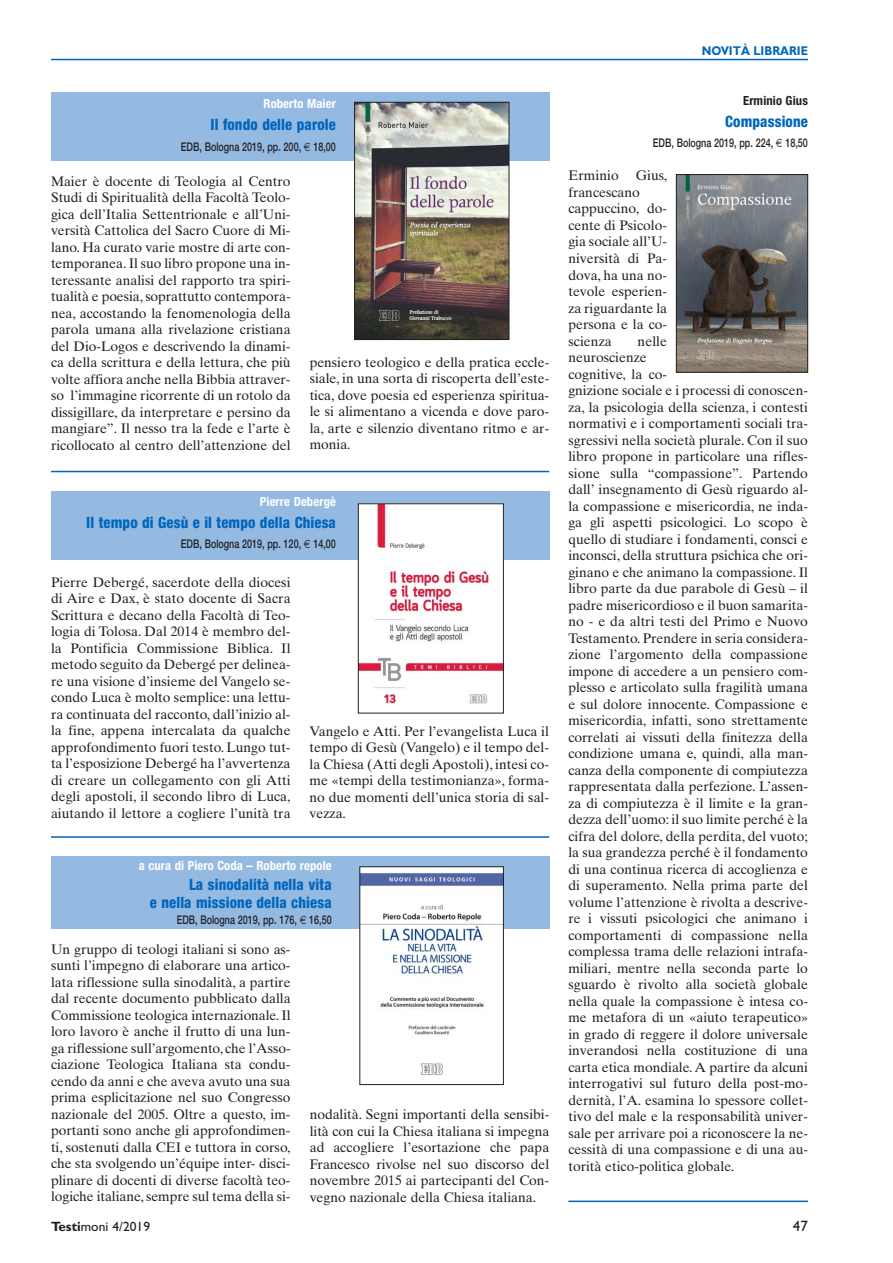
<style>
.page{position:relative;width:893px;height:1263px;background:#fff}
.page>*{position:absolute;margin:0;border:0;box-sizing:border-box;transform-origin:0 0}
.t1{font:800 condensed 15.6px/18px "Helvetica Neue";letter-spacing:.01em;color:#0065bd;text-align:right;scale:.94 1}
.t2{font:15px "Gill Sans";color:#231f20}
.t3{font:13.8px/16.5px "Times Ten";color:#231f20;text-align:justify}
.t4{font:13.5px "Gill Sans";color:#231f20}
.t5{font:700 12.75px "Gill Sans";color:#0065bd;scale:.9 1}
.t6{font:700 condensed 12.6px "Helvetica Neue";letter-spacing:.01em;color:#fff}
.t7{font:700 condensed 12.6px "Helvetica Neue";letter-spacing:.01em;color:#231f20}
.t8{font:500 12px "Helvetica Neue";color:#231f20;scale:.75 1}
.s1{font-family:"Euro Sans";font-weight:400}
.s2{font-weight:700}
</style>
<div class="page">
<hr style="left:51px;top:59px;width:757px;height:1px;background:#0065bd">
<div style="left:51px;top:93px;width:498px;height:68px;background:#94bae2"></div>
<img style="left:356px;top:104px;width:151px;height:234px">
<div style="left:354px;top:102px;width:155px;height:238px;border:1px solid #231f20"></div>
<hr style="left:51px;top:471px;width:498px;height:1px;background:#0065bd">
<hr style="left:51px;top:836px;width:498px;height:2px;background:#0065bd">
<div style="left:51px;top:856px;width:498px;height:72px;background:#94bae2"></div>
<img style="left:361px;top:868px;width:141px;height:207px">
<div style="left:359px;top:866px;width:145px;height:219px;border:1px solid #231f20"></div>
<div style="left:51px;top:491px;width:498px;height:68px;background:#94bae2"></div>
<img style="left:678px;top:176px;width:128px;height:194px">
<div style="left:676px;top:174px;width:132px;height:198px;border:1px solid #231f20"></div>
<hr style="left:568px;top:1200px;width:240px;height:2px;background:#0065bd">
<img style="left:360px;top:505px;width:142px;height:199px">
<div style="left:358px;top:503px;width:146px;height:210px;border:1px solid #231f20"></div>
<p class="t6" style="left:264px;top:99px;width:74px">Roberto Maier</p>
<p class="t1" style="left:210px;top:117px;width:135px">Il fondo delle parole</p>
<p class="t8" style="left:181px;top:142px;width:208px">EDB, Bologna 2019, pp. 200, <span class="s1">€</span> 18,00</p>
<p class="t3" style="left:51px;top:174px;width:241px">Maier è docente di Teologia al Centro Studi di Spiritualità della Facoltà Teolo&shy;gica dell’Italia Settentrionale e all’Uni&shy;versità Cattolica del Sacro Cuore di Mi&shy;lano. Ha curato varie mostre di arte con&shy;temporanea. Il suo libro propone una in&shy;teressante analisi del rapporto tra spiri&shy;tualità e poesia, soprattutto contempora&shy;nea, accostando la fenomenologia della parola umana alla rivelazione cristiana del Dio-Logos e descrivendo la dinami&shy;ca della scrittura e della lettura, che più volte affiora anche nella Bibbia attraver&shy;so l’immagine ricorrente di un rotolo da dissigillare, da interpretare e persino da mangiare”. Il nesso tra la fede e l’arte è ricollocato al centro dell’attenzione del</p>
<p class="t3" style="left:310px;top:355px;width:241px">pensiero teologico e della pratica eccle&shy;siale, in una sorta di riscoperta dell’este&shy;tica, dove poesia ed esperienza spiritua&shy;le si alimentano a vicenda e dove paro&shy;la, arte e silenzio diventano ritmo e ar&shy;monia.</p>
<p class="t6" style="left:260px;top:496px;width:78px">Pierre Debergè</p>
<p class="t1" style="left:86px;top:515px;width:267px">Il tempo di Gesù e il tempo della Chiesa</p>
<p class="t8" style="left:181px;top:540px;width:208px">EDB, Bologna 2019, pp. 120, <span class="s1">€</span> 14,00</p>
<p class="t3" style="left:51px;top:575px;width:241px">Pierre Debergé, sacerdote della diocesi di Aire e Dax, è stato docente di Sacra Scrittura e decano della Facoltà di Teo&shy;logia di Tolosa. Dal 2014 è membro del&shy;la Pontificia Commissione Biblica. Il metodo seguito da Debergé per delinea&shy;re una visione d’insieme del Vangelo se&shy;condo Luca è molto semplice: una lettu&shy;ra continuata del racconto, dall’inizio al&shy;la fine, appena intercalata da qualche approfondimento fuori testo. Lungo tut&shy;ta l’esposizione Debergé ha l’avvertenza di creare un collegamento con gli Atti degli apostoli, il secondo libro di Luca, aiutando il lettore a cogliere l’unità tra</p>
<p class="t3" style="left:309px;top:724px;width:241px">Vangelo e Atti. Per l’evangelista Luca il tempo di Gesù (Vangelo) e il tempo del&shy;la Chiesa (Atti degli Apostoli), intesi co&shy;me «tempi della testimonianza», forma&shy;no due momenti dell’unica storia di sal&shy;vezza.</p>
<p class="t6" style="left:139px;top:861px;width:194px">a cura di Piero Coda – Roberto repole</p>
<p class="t1" style="left:150px;top:877px;width:195px">La sinodalità nella vita<br>e nella missione della chiesa</p>
<p class="t8" style="left:177px;top:916px;width:208px">EDB, Bologna 2019, pp. 176, <span class="s1">€</span> 16,50</p>
<p class="t3" style="left:51px;top:942px;width:241px">Un gruppo di teologi italiani si sono as&shy;sunti l’impegno di elaborare una artico&shy;lata riflessione sulla sinodalità, a partire dal recente documento pubblicato dalla Commissione teologica internazionale. Il loro lavoro è anche il frutto di una lun&shy;ga riflessione sull’argomento, che l’Asso&shy;ciazione Teologica Italiana sta condu&shy;cendo da anni e che aveva avuto una sua prima esplicitazione nel suo Congresso nazionale del 2005. Oltre a questo, im&shy;portanti sono anche gli approfondimen&shy;ti, sostenuti dalla CEI e tuttora in corso, che sta svolgendo un’équipe inter- disci&shy;plinare di docenti di diverse facoltà teo&shy;logiche italiane, sempre sul tema della si-</p>
<p class="t3" style="left:310px;top:1107px;width:241px">nodalità. Segni importanti della sensibi&shy;lità con cui la Chiesa italiana si impegna ad accogliere l’esortazione che papa Francesco rivolse nel suo discorso del novembre 2015 ai partecipanti del Con&shy;vegno nazionale della Chiesa italiana.</p>
<p class="t5" style="left:702px;top:46px;width:120px">NOVITÀ LIBRARIE</p>
<p class="t7" style="left:743px;top:96px;width:66px">Erminio Gius</p>
<p class="t1" style="left:725px;top:114px;width:89px">Compassione</p>
<p class="t8" style="left:653px;top:139px;width:208px">EDB, Bologna 2019, pp. 224, <span class="s1">€</span> 18,50</p>
<p class="t3" style="left:568px;top:169px;width:100px;text-align:left">Erminio Gius, francescano cappuccino, do&shy;cente di Psicolo&shy;gia sociale all’U&shy;niversità di Pa&shy;dova, ha una no&shy;tevole esperien&shy;za riguardante la persona e la co&shy;scienza</p>
<p class="t3" style="left:568px;top:334px;width:241px;text-align:left;text-indent:69px">nelle<br>neuroscienze<br>cognitive, la co-<br>gnizione sociale e i processi di conoscen&shy;za, la psicologia della scienza, i contesti normativi e i comportamenti sociali tra&shy;sgressivi nella società plurale. Con il suo libro propone in particolare una rifles&shy;sione sulla “compassione”. Partendo dall’ insegnamento di Gesù riguardo al&shy;la compassione e misericordia, ne inda&shy;ga gli aspetti psicologici. Lo scopo è quello di studiare i fondamenti, consci e inconsci, della struttura psichica che ori&shy;ginano e che animano la compassione. Il libro parte da due parabole di Gesù – il padre misericordioso e il buon samarita&shy;no - e da altri testi del Primo e Nuovo Testamento. Prendere in seria considera&shy;zione l’argomento della compassione impone di accedere a un pensiero com&shy;plesso e articolato sulla fragilità umana e sul dolore innocente. Compassione e misericordia, infatti, sono strettamente correlati ai vissuti della finitezza della condizione umana e, quindi, alla man&shy;canza della componente di compiutezza rappresentata dalla perfezione. L’assen&shy;za di compiutezza è il limite e la gran&shy;dezza dell’uomo: il suo limite perché è la cifra del dolore, della perdita, del vuoto; la sua grandezza perché è il fondamento di una continua ricerca di accoglienza e di superamento. Nella prima parte del volume l’attenzione è rivolta a descrive&shy;re i vissuti psicologici che animano i comportamenti di compassione nella complessa trama delle relazioni intrafa&shy;miliari, mentre nella seconda parte lo sguardo è rivolto alla società globale nella quale la compassione è intesa co&shy;me metafora di un «aiuto terapeutico» in grado di reggere il dolore universale inverandosi nella costituzione di una carta etica mondiale. A partire da alcuni interrogativi sul futuro della post-mo&shy;dernità, l’A. esamina lo spessore collet&shy;tivo del male e la responsabilità univer&shy;sale per arrivare poi a riconoscere la ne&shy;cessità di una compassione e di una au&shy;torità etico-politica globale.</p>
<p class="t4" style="left:51px;top:1222px;width:101px"><span class="s2">Testi</span>moni 4/2019</p>
<p class="t2" style="left:793px;top:1221px;width:16px">47</p>
</div>
